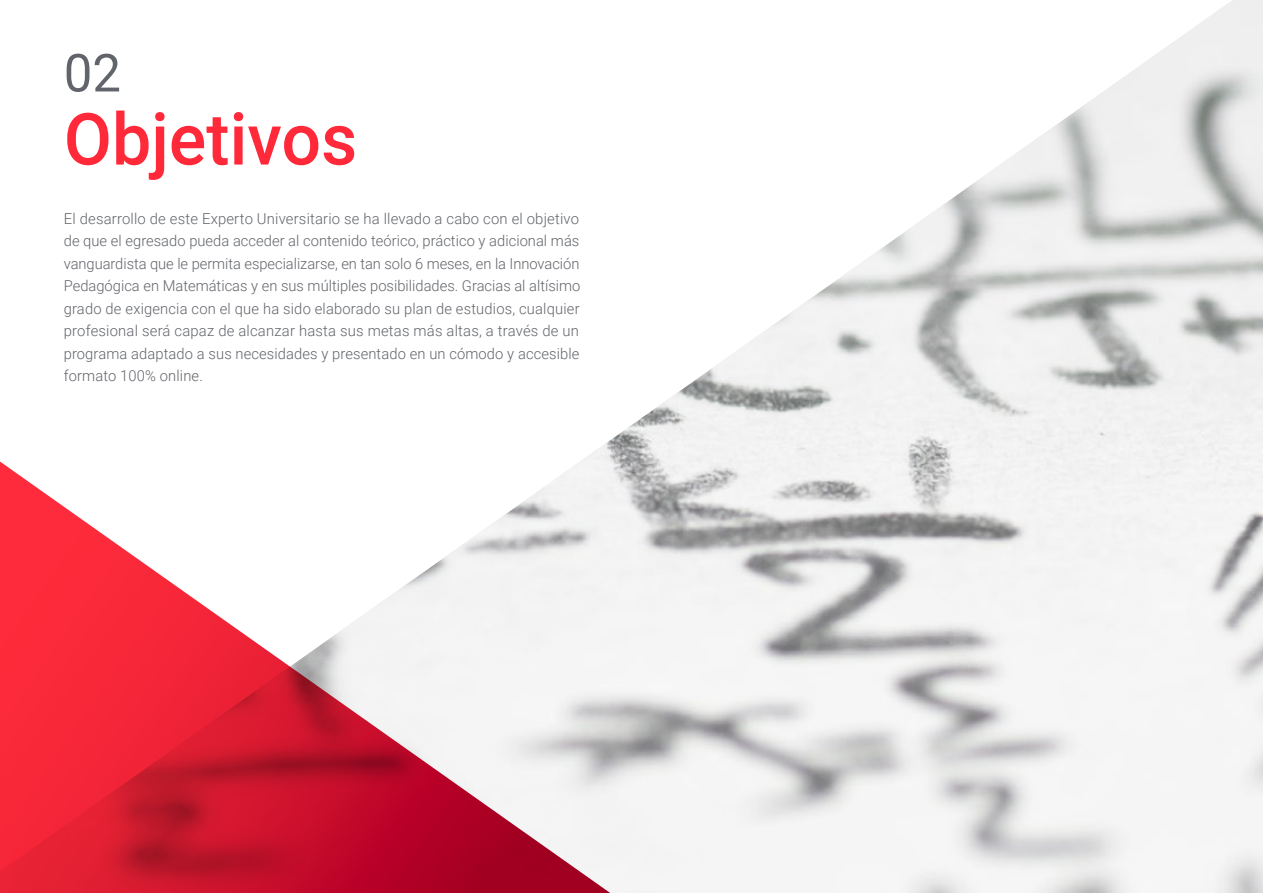
<style>
.page{position:relative;width:1263px;height:893px;background:#fff}
.page>*{position:absolute;margin:0;border:0;box-sizing:border-box;transform-origin:0 0}
.t1{font:500 72px "Roboto";color:#ff293a}
.t2{font:52.5px "Roboto";color:#61646a}
.t3{font:300 15px/22.5px "Roboto";letter-spacing:.01em;color:#61646a;text-align:justify}
</style>
<div class="page">
<img style="left:603px;top:0;width:660px;height:893px">
<svg style="left:0;top:446px;width:640px;height:447px"></svg>
<h2 class="t2" style="left:64px;top:36px;width:59px">02</h2>
<h1 class="t1" style="left:64px;top:89px;width:295px">Objetivos</h1>
<p class="t3" style="left:64px;top:207px;width:518px">El desarrollo de este Experto Universitario se ha llevado a cabo con el objetivo de que el egresado pueda acceder al contenido teórico, práctico y adicional más vanguardista que le permita especializarse, en tan solo 6 meses, en la Innovación Pedagógica en Matemáticas y en sus múltiples posibilidades. Gracias al altísimo grado de exigencia con el que ha sido elaborado su plan de estudios, cualquier profesional será capaz de alcanzar hasta sus metas más altas, a través de un programa adaptado a sus necesidades y presentado en un cómodo y accesible formato 100% online.</p>
</div>
